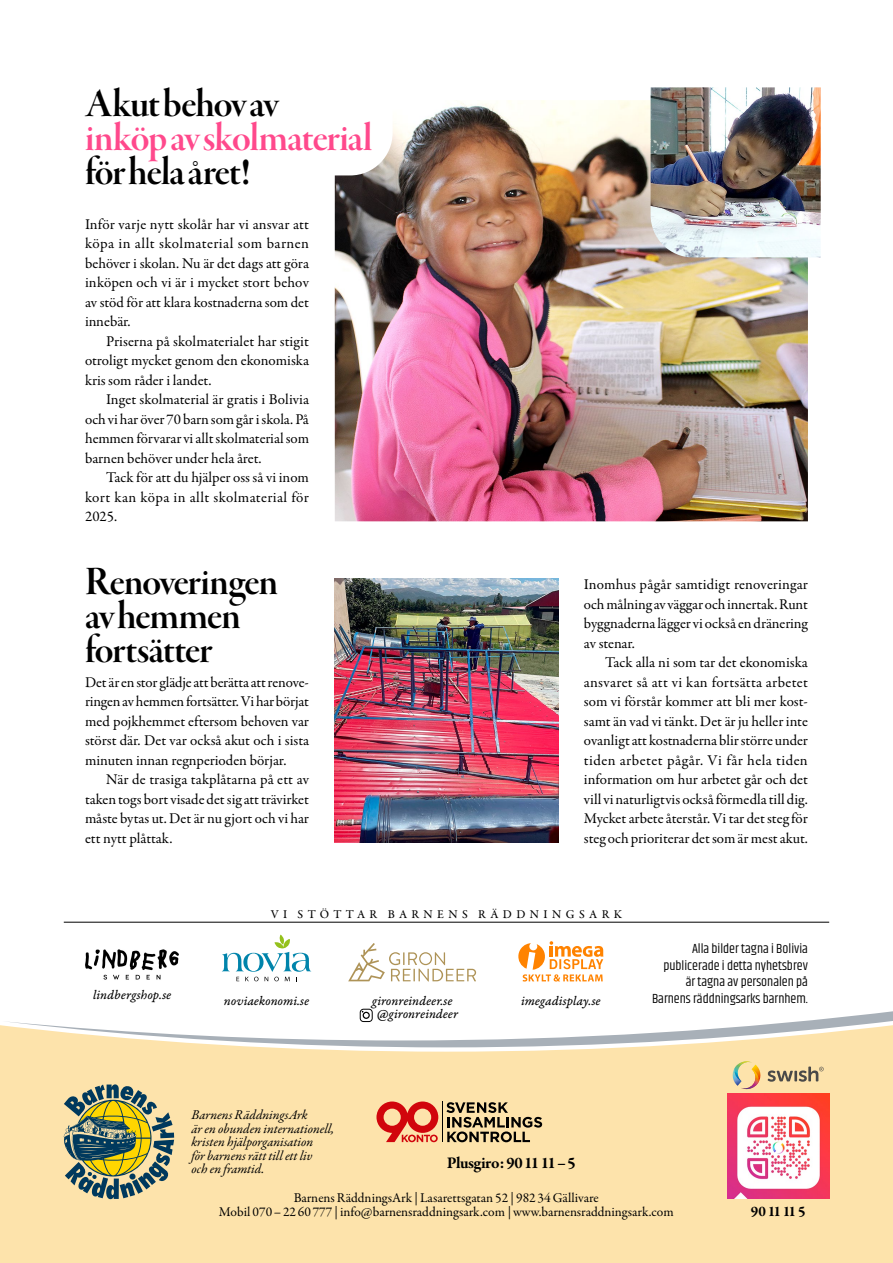
<style>
.page{position:relative;width:893px;height:1263px;background:#fff}
.page>*{position:absolute;margin:0;border:0;box-sizing:border-box;transform-origin:0 0}
.t1{font:42px/34px "Garamond Premr Pro Smbd Disp";letter-spacing:-.025em;color:#000}
.t2{font:42px "Garamond Premr Pro Smbd Disp";letter-spacing:-.025em;color:#ff498c}
.t3{font:700 16.5px "Garamond Premr Pro";letter-spacing:-.03em;color:#000}
.t4{font:15px/19.5px "Garamond Premr Pro";color:#000;text-align:justify}
.t5{font:700 15px "Garamond Premr Pro";letter-spacing:.06em;color:#000}
.t6{font:13.5px/13.5px "Garamond Premr Pro";color:#000;text-align:center}
.t7{font:italic 13.5px/13.5px "Garamond Premr Pro";letter-spacing:-.005em;color:#000}
.t8{font:13.5px/16.5px "Khand";color:#000;text-align:right}
.t9{font:13.5px "Garamond Premr Pro It Capt";color:#000}
.t10{font:500 12px "Garamond Premr Pro";letter-spacing:.37em;color:#000}
.s1{font-style:italic}
</style>
<div class="page">
<div style="left:0;top:1025px;width:893px;height:238px;background:#fde3ab"></div>
<hr style="left:442px;top:1101px;width:1px;height:41px;background:#000">
<svg style="left:446px;top:1102px;width:96px;height:40px;background:#aa9973"></svg>
<svg style="left:376px;top:1101px;width:62px;height:41px;background:#e67059"></svg>
<img style="left:727px;top:1093px;width:102px;height:105px">
<svg style="left:64px;top:1084px;width:110px;height:115px;background:#949a6f"></svg>
<svg style="left:768px;top:1066px;width:56px;height:16px"></svg>
<svg style="left:731px;top:1061px;width:31px;height:28px"></svg>
<hr style="left:64px;top:922px;width:765px;height:1px;background:#000">
<svg style="left:518px;top:941px;width:85px;height:40px"></svg>
<svg style="left:222px;top:934px;width:89px;height:47px"></svg>
<img style="left:85px;top:949px;width:94px;height:31px">
<svg style="left:2px;top:1009px;width:891px;height:38px"></svg>
<svg style="left:348px;top:943px;width:128px;height:38px"></svg>
<img style="left:334px;top:578px;width:224px;height:265px">
<img style="left:335px;top:100px;width:473px;height:421px">
<img style="left:651px;top:87px;width:170px;height:170px">
<h1 class="t1" style="left:85px;top:87px;width:195px">Akut behov av</h1>
<h1 class="t2" style="left:85px;top:114px;width:289px">inköp av skolmaterial</h1>
<h1 class="t1" style="left:85px;top:156px;width:167px">för hela året!</h1>
<p class="t4" style="left:85px;top:215px;width:226px">Inför varje nytt skolår har vi ansvar att köpa in allt skolmaterial som barnen behöver i skolan. Nu är det dags att göra inköpen och vi är i mycket stort behov av stöd för att klara kostnaderna som det innebär.</p>
<p class="t4" style="left:85px;top:332px;width:225px;text-indent:21px">Priserna på skolmaterialet har stigit otroligt mycket genom den ekonomiska kris som råder i landet.</p>
<p class="t4" style="left:85px;top:390px;width:226px;text-indent:21px">Inget skolmaterial är gratis i Bolivia och vi har över 70 barn som går i skola. På hemmen förvarar vi allt skolmaterial som barnen behöver under hela året.</p>
<p class="t4" style="left:85px;top:468px;width:225px;text-indent:21px">Tack för att du hjälper oss så vi inom kort kan köpa in allt skolmaterial för 2025.</p>
<h1 class="t1" style="left:85px;top:566px;width:194px">Renoveringen av hemmen fortsätter</h1>
<p class="t4" style="left:85px;top:673px;width:225px">Det är en stor glädje att berätta att renove&shy;ringen av hemmen fortsätter. Vi har börjat med pojkhemmet eftersom behoven var störst där. Det var också akut och i sista minuten innan regnperioden börjar.</p>
<p class="t4" style="left:85px;top:770px;width:225px;text-indent:21px">När de trasiga takplåtarna på ett av taken togs bort visade det sig att trävirket måste bytas ut. Det är nu gjort och vi har ett nytt plåttak.</p>
<p class="t4" style="left:584px;top:575px;width:225px">Inomhus pågår samtidigt renoveringar och målning av väggar och innertak. Runt byggnaderna lägger vi också en dränering av stenar.</p>
<p class="t4" style="left:584px;top:653px;width:225px;text-indent:21px">Tack alla ni som tar det ekonomiska ansvaret så att vi kan fortsätta arbetet som vi förstår kommer att bli mer kost&shy;samt än vad vi tänkt. Det är ju heller inte ovanligt att kostnaderna blir större under tiden arbetet pågår. Vi får hela tiden information om hur arbetet går och det vill vi naturligtvis också förmedla till dig.<br>Mycket arbete återstår. Vi tar det steg för steg och prioriterar det som är mest akut.</p>
<p class="t9" style="left:93px;top:987px;width:80px">lindbergshop.se</p>
<p class="t10" style="left:271px;top:907px;width:353px">VI STÖTTAR BARNENS RÄDDNINGSARK</p>
<p class="t9" style="left:224px;top:992px;width:87px">noviaekonomi.se</p>
<p class="t9" style="left:521px;top:992px;width:81px">imegadisplay.se</p>
<p class="t9" style="left:372px;top:992px;width:82px">gironreindeer.se</p>
<p class="t9" style="left:377px;top:1006px;width:83px">@gironreindeer</p>
<p class="t8" style="left:652px;top:941px;width:157px">Alla bilder tagna i Bolivia publicerade i detta nyhetsbrev är tagna av personalen på<br>Barnens räddningsarks barnhem.</p>
<p class="t7" style="left:192px;top:1109px;width:144px">Barnens RäddningsArk<br>är en obunden internationell, kristen hjälporganisation<br>för barnens rätt till ett liv<br>och en framtid.</p>
<p class="t6" style="left:219px;top:1191px;width:456px">Barnens RäddningsArk | Lasarettsgatan 52 | 982 34 Gällivare<br>Mobil 070–22 60 777 | info@barnensraddningsark.com <span class="s1">|</span> www.barnensraddningsark.com</p>
<p class="t3" style="left:447px;top:1153px;width:131px">Plusgiro: 901111–5</p>
<p class="t5" style="left:751px;top:1202px;width:56px">9011115</p>
</div>
